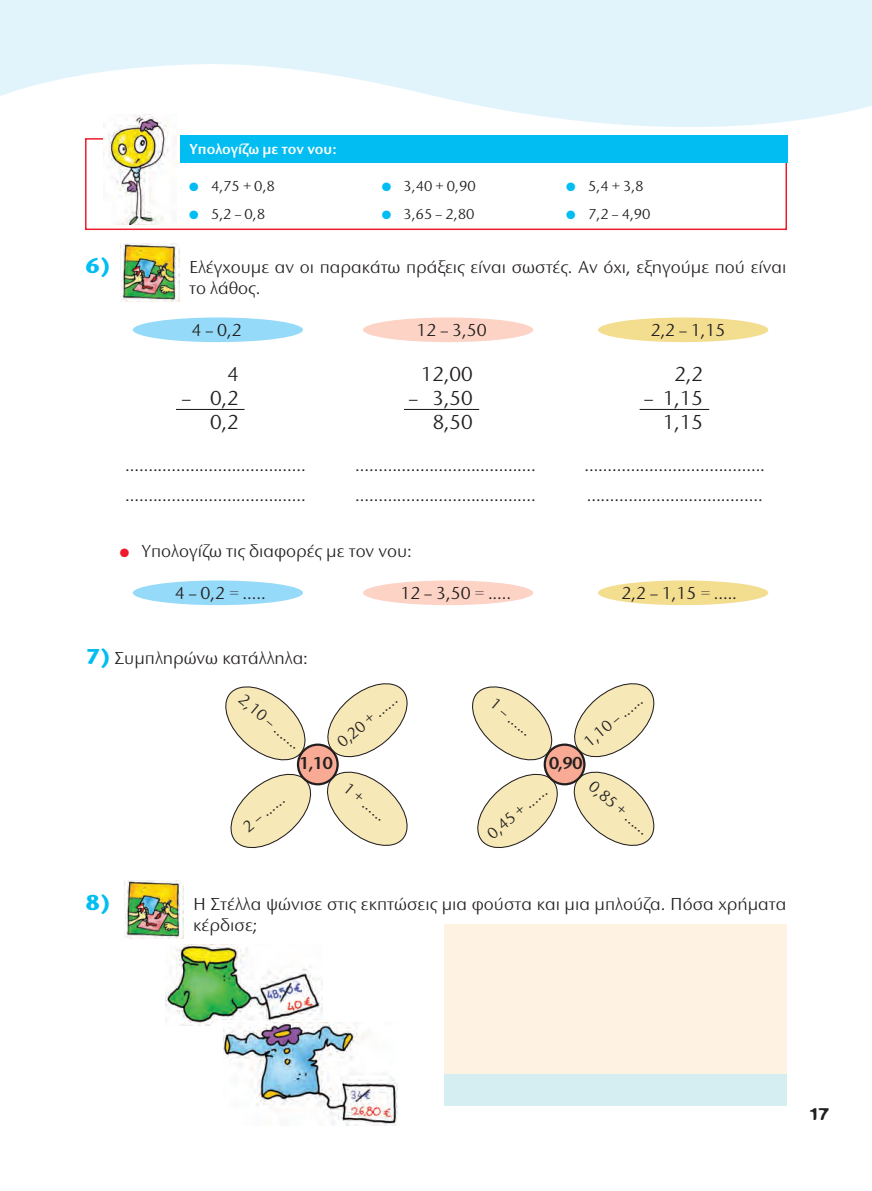
<style>
.page{position:relative;width:872px;height:1191px;background:#fff}
.page>*{position:absolute;margin:0;border:0;box-sizing:border-box;transform-origin:0 0}
.t1{font:700 22.5px "Stone Sans ITC Hel";color:#01bdf2}
.t2{font:21px "Stone Sans ITC Hel";color:#231f20}
.t3{font:18px/21px "Stone Sans ITC Hel";color:#231f20}
.t4{font:600 18px "Stone Sans ITC Hel";color:#231f20}
.t5{font:16.5px "Stone Sans ITC Hel";color:#231f20}
.t6{font:16.5px "CF Milk";color:#231f20;scale:1.2 1}
.t7{font:15px "Stone Sans ITC Hel";color:#231f20}
.t8{font:600 15px "Stone Sans ITC Hel";color:#fff}
.s1{color:#01bdf2}
.s2{color:#ee1b2d}
.s3{font-weight:700;font-size:22.5px;color:#01bdf2}
</style>
<div class="page">
<svg style="left:0;top:11px;width:871px;height:116px;fill:#e1f4fc"></svg>
<div style="left:0;top:0;width:871px;height:11px;background:#e1f4fc"></div>
<div style="left:133px;top:317px;width:170px;height:25px;background:#95daf8;border-radius:50%"></div>
<div style="left:363px;top:317px;width:170px;height:25px;background:#fcd3c4;border-radius:50%"></div>
<div style="left:598px;top:317px;width:170px;height:25px;background:#f3dd8e;border-radius:50%"></div>
<div style="left:133px;top:580px;width:170px;height:25px;background:#95daf8;border-radius:50%"></div>
<div style="left:363px;top:580px;width:170px;height:25px;background:#fcd3c4;border-radius:50%"></div>
<div style="left:598px;top:580px;width:170px;height:25px;background:#f3dd8e;border-radius:50%"></div>
<img style="left:120px;top:244px;width:59px;height:57px">
<img style="left:125px;top:880px;width:59px;height:58px">
<img style="left:165px;top:944px;width:158px;height:81px">
<div style="left:217px;top:1021px;width:204px;height:113px;background:#fff"></div>
<img style="left:223px;top:1022px;width:174px;height:103px">
<hr style="left:176px;top:409px;width:68px;height:1px;background:#231f20">
<hr style="left:404px;top:409px;width:75px;height:1px;background:#231f20">
<hr style="left:639px;top:409px;width:70px;height:1px;background:#231f20">
<div style="left:444px;top:924px;width:343px;height:157px;background:#fef2e3"></div>
<div style="left:444px;top:1074px;width:343px;height:31px;background:#d5eef1"></div>
<svg style="left:225px;top:683px;width:183px;height:166px"></svg>
<svg style="left:472px;top:683px;width:183px;height:165px"></svg>
<div style="left:85px;top:138px;width:702px;height:92px;border:2px solid #ee1b2d"></div>
<div style="left:149px;top:136px;width:638px;height:27px;background:#01bdf2"></div>
<div style="left:103px;top:115px;width:77px;height:109px;background:#fff"></div>
<img style="left:103px;top:115px;width:73px;height:109px">
<p class="t8" style="left:190px;top:140px;width:148px">Yπολογίζω με τον νου:</p>
<p class="t7" style="left:189px;top:181px;width:87px"><span class="s1">●</span> 4,75 + 0,8</p>
<p class="t7" style="left:381px;top:181px;width:96px"><span class="s1">●</span> 3,40 + 0,90</p>
<p class="t7" style="left:566px;top:181px;width:79px"><span class="s1">●</span> 5,4 + 3,8</p>
<p class="t7" style="left:189px;top:209px;width:78px"><span class="s1">●</span> 5,2 – 0,8</p>
<p class="t7" style="left:381px;top:209px;width:94px"><span class="s1">●</span> 3,65 – 2,80</p>
<p class="t7" style="left:566px;top:209px;width:86px"><span class="s1">●</span> 7,2 – 4,90</p>
<p class="t1" style="left:86px;top:258px;width:27px">6)</p>
<p class="t3" style="left:189px;top:258px;width:598px">Ελέγχουμε αν οι παρακάτω πράξεις είναι σωστές. Αν όχι, εξηγούμε πού είναι το λάθος.</p>
<p class="t3" style="left:191px;top:321px;width:52px">4 – 0,2</p>
<p class="t3" style="left:416px;top:321px;width:72px">12 – 3,50</p>
<p class="t3" style="left:650px;top:321px;width:76px">2,2 – 1,15</p>
<p class="t2" style="left:227px;top:367px;width:13px">4</p>
<p class="t2" style="left:420px;top:367px;width:54px">12,00</p>
<p class="t2" style="left:674px;top:367px;width:30px">2,2</p>
<p class="t2" style="left:182px;top:391px;width:58px">– 0,2</p>
<p class="t2" style="left:409px;top:391px;width:65px">– 3,50</p>
<p class="t2" style="left:644px;top:391px;width:60px">– 1,15</p>
<p class="t2" style="left:210px;top:415px;width:30px">0,2</p>
<p class="t2" style="left:432px;top:415px;width:42px">8,50</p>
<p class="t2" style="left:662px;top:415px;width:42px">1,15</p>
<p class="t3" style="left:125px;top:456px;width:182px">.......................................</p>
<p class="t3" style="left:355px;top:456px;width:182px">.......................................</p>
<p class="t3" style="left:584px;top:456px;width:182px">.......................................</p>
<p class="t3" style="left:125px;top:486px;width:182px">.......................................</p>
<p class="t3" style="left:355px;top:486px;width:182px">.......................................</p>
<p class="t3" style="left:586px;top:486px;width:177px">......................................</p>
<p class="t3" style="left:120px;top:543px;width:293px"><span class="s2">●</span> Υπολογίζω τις διαφορές με τον νου:</p>
<p class="t3" style="left:175px;top:585px;width:92px">4 – 0,2 = .....</p>
<p class="t3" style="left:400px;top:585px;width:112px">12 – 3,50 = .....</p>
<p class="t3" style="left:621px;top:585px;width:117px">2,2 – 1,15 = .....</p>
<p class="t3" style="left:86px;top:649px;width:224px"><span class="s3">7)</span> Συμπληρώνω κατάλληλα:</p>
<p class="t5" style="left:244px;top:693px;width:77px;rotate:40deg">2,10 – .......</p>
<p class="t5" style="left:335px;top:739px;width:74px;rotate:-40deg">0,20 + ......</p>
<p class="t5" style="left:241px;top:824px;width:50px;rotate:-40deg">2 – ......</p>
<p class="t4" style="left:299px;top:752px;width:36px">1,10</p>
<p class="t5" style="left:349px;top:781px;width:52px;rotate:40deg">1 + ......</p>
<p class="t5" style="left:496px;top:697px;width:50px;rotate:40deg">1 – ......</p>
<p class="t5" style="left:582px;top:739px;width:73px;rotate:-40deg">1,10 – ......</p>
<p class="t4" style="left:548px;top:752px;width:36px">0,90</p>
<p class="t5" style="left:485px;top:831px;width:74px;rotate:-40deg">0,45 + ......</p>
<p class="t5" style="left:594px;top:780px;width:74px;rotate:40deg">0,85 + ......</p>
<p class="t1" style="left:86px;top:894px;width:27px">8)</p>
<p class="t3" style="left:193px;top:895px;width:594px">Η Στέλλα ψώνισε στις εκπτώσεις μια φούστα και μια μπλούζα. Πόσα χρήματα κέρδισε;</p>
<p class="t6" style="left:808px;top:1108px;width:18px">17</p>
</div>
